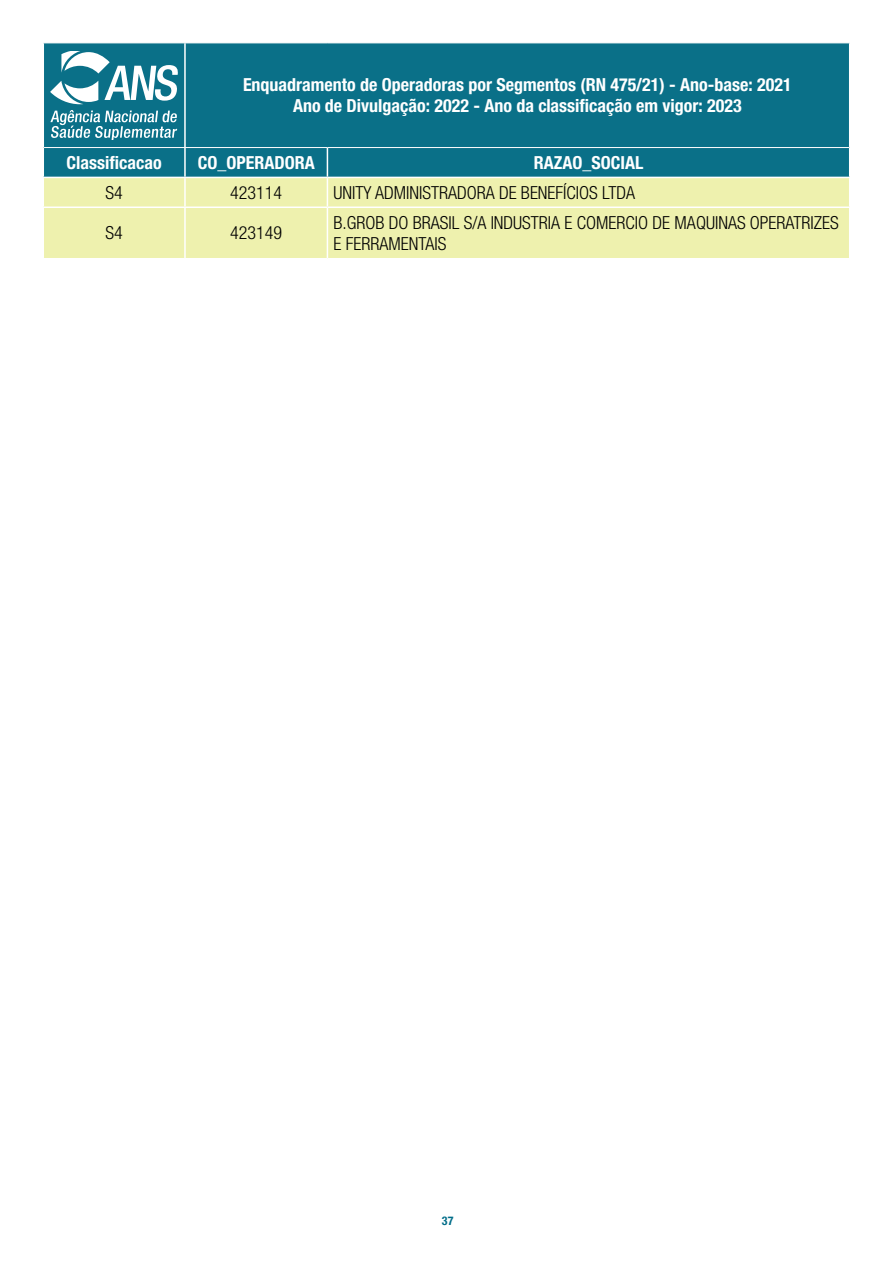
<style>
.page{position:relative;width:893px;height:1263px;background:#fff}
.page>*{position:absolute;margin:0;border:0;box-sizing:border-box;transform-origin:0 0}
.t1{font:700 condensed 18px/21.6px "Helvetica Neue LT Std";color:#fff;text-align:center}
.t2{font:300 condensed 18px/21.6px "Helvetica Neue LT Std";color:#000001}
.t3{font:700 condensed 12px "Helvetica Neue LT Std";color:#006d89}
</style>
<div class="page">
<div style="left:44px;top:44px;width:805px;height:133px;background:#0a7088"></div>
<div style="left:44px;top:178px;width:805px;height:80px;background:#eef1ae"></div>
<hr style="left:184px;top:43px;width:2px;height:104px;background:#fff">
<hr style="left:184px;top:148px;width:2px;height:29px;background:#fff">
<hr style="left:184px;top:178px;width:2px;height:28px;background:#fff">
<svg style="left:327px;top:148px;width:1px;height:58px"></svg>
<hr style="left:43px;top:206px;width:142px;height:2px;background:#fff">
<hr style="left:185px;top:206px;width:142px;height:2px;background:#fff">
<hr style="left:184px;top:208px;width:2px;height:50px;background:#fff">
<hr style="left:327px;top:206px;width:523px;height:2px;background:#fff">
<hr style="left:327px;top:208px;width:1px;height:50px;background:#fff">
<hr style="left:44px;top:147px;width:141px;height:1px;background:#fff">
<hr style="left:185px;top:147px;width:142px;height:1px;background:#fff">
<hr style="left:327px;top:147px;width:522px;height:1px;background:#fff">
<hr style="left:327px;top:177px;width:523px;height:1px;background:#fff">
<svg style="left:50px;top:51px;width:128px;height:53px"></svg>
<svg style="left:50px;top:110px;width:127px;height:29px;background:#549bac"></svg>
<p class="t1" style="left:243px;top:73px;width:550px">Enquadramento de Operadoras por Segmentos (RN 475/21) - Ano-base: 2021<br>Ano de Divulgação: 2022 - Ano da classificação em vigor: 2023</p>
<p class="t1" style="left:67px;top:151px;width:97px">Classificacao</p>
<p class="t1" style="left:198px;top:151px;width:119px">CO_OPERADORA</p>
<p class="t1" style="left:534px;top:151px;width:111px">RAZAO_SOCIAL</p>
<p class="t2" style="left:105px;top:181px;width:19px">S4</p>
<p class="t2" style="left:230px;top:181px;width:53px">423114</p>
<p class="t2" style="left:333px;top:181px;width:303px">UNITY ADMINISTRADORA DE BENEFÍCIOS LTDA</p>
<p class="t2" style="left:105px;top:222px;width:19px">S4</p>
<p class="t2" style="left:230px;top:222px;width:53px">423149</p>
<p class="t2" style="left:333px;top:211px;width:507px">B.GROB DO BRASIL S/A INDUSTRIA E COMERCIO DE MAQUINAS OPERATRIZES<br>E FERRAMENTAIS</p>
<p class="t3" style="left:442px;top:1213px;width:13px">37</p>
</div>
